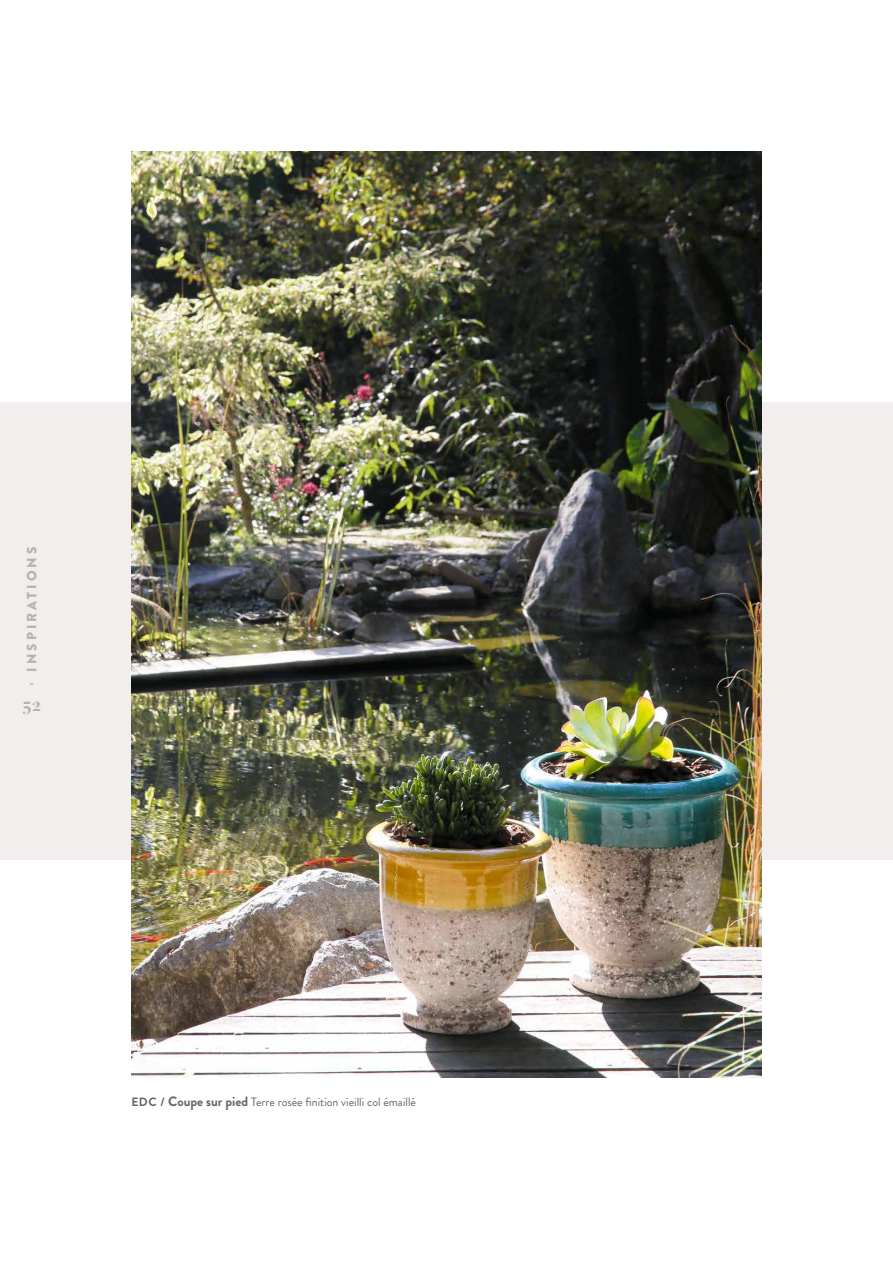
<style>
.page{position:relative;width:893px;height:1263px;background:#fff}
.page>*{position:absolute;margin:0;border:0;box-sizing:border-box;transform-origin:0 0}
.t1{font:500 21px/21.9px "Dala Moa";color:#bcafa9;text-align:center}
.t2{font:900 13.5px "Brandon Grotesque";letter-spacing:.22em;color:#bcafa9}
.t3{font:12px "Brandon Grotesque";color:#646567}
.s1{font-weight:700}
.s2{font-weight:700;font-size:13.5px}
</style>
<div class="page">
<div style="left:0;top:403px;width:893px;height:457px;background:#f2eeed"></div>
<img style="left:131px;top:151px;width:631px;height:926px">
<p class="t2" style="left:22px;top:671px;width:126px;rotate:-90deg">INSPIRATIONS</p>
<h1 class="t1" style="left:23px;top:670px;width:20px">-<br>52</h1>
<p class="t3" style="left:131px;top:1094px;width:286px"><span class="s1">EDC /</span> <span class="s2">Coupe sur pied</span> Terre rosée finition vieilli col émaillé</p>
</div>
